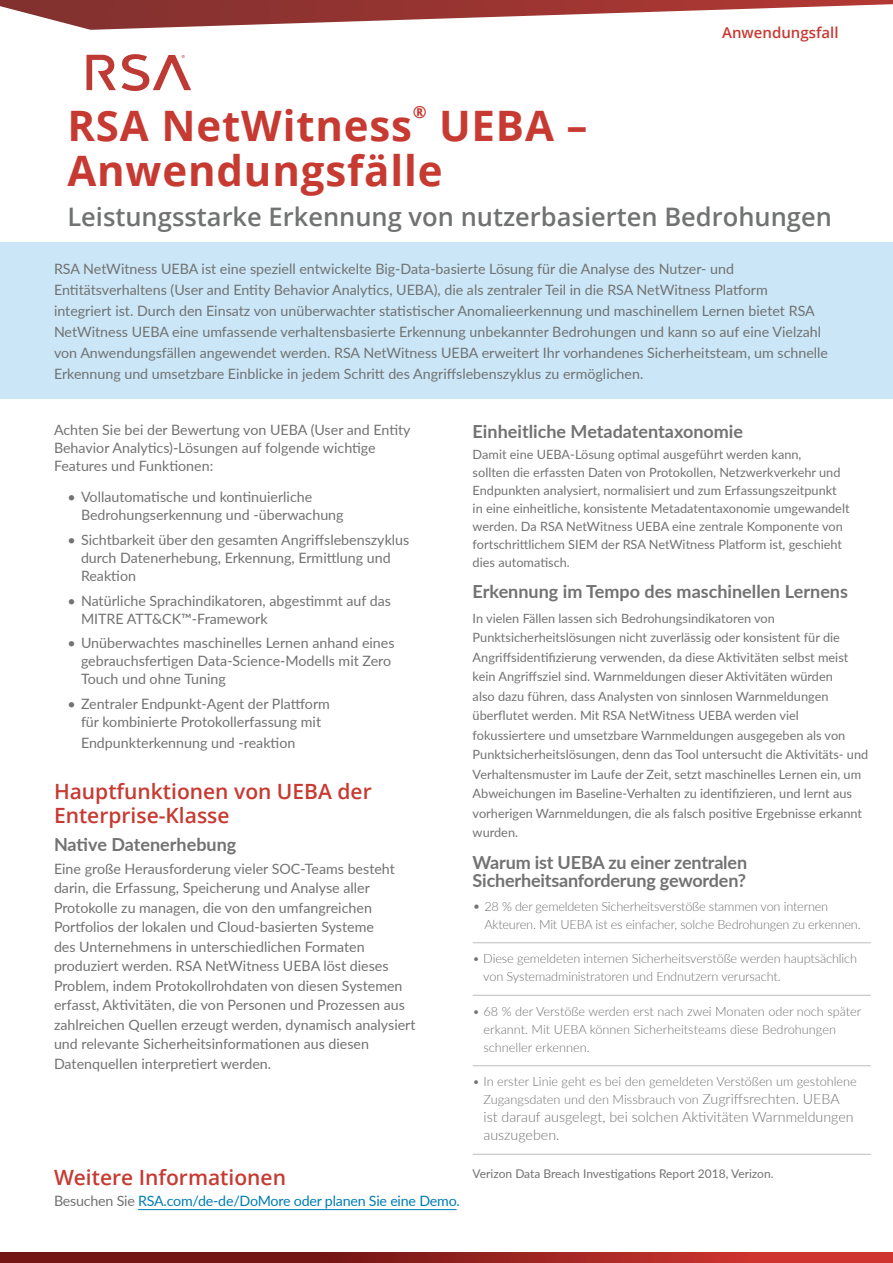
<style>
.page{position:relative;width:893px;height:1263px;background:#fff}
.page>*{position:absolute;margin:0;border:0;box-sizing:border-box;transform-origin:0 0}
.t1{font:700 42px/45px "Open Sans";letter-spacing:.02em;color:#c73a32}
.Doc_Subtitle{font:600 25.5px "Open Sans";color:#707372}
.Body_Red_Subhead{font:600 21px/24px "Open Sans";color:#c73a32}
.Body_Gray_Subhead{font:700 18px/18px "Lato";letter-spacing:-.005em;color:#717271}
.t2{font:700 16.8px "Open Sans";color:#c73a32}
.t3{font:600 15px "Open Sans";color:#c73a32}
.Body_Paragraph{font:14.25px/19.5px "Lato";color:#717271}
.bullets_with_dividin{font:300 14.25px/18px "Lato";color:#717271}
.Body_Paragraph-2{font:14.25px "Lato";letter-spacing:-.015em;color:#007db5}
.Body_Paragraph-3{font:12.75px/19.5px "Lato";color:#717271}
.bullets_with_dividin-2{font:300 12.75px/18px "Lato";letter-spacing:-.01em;color:#717271}
.Body_Paragraph-4{font:12px "Lato";color:#717271}
.s1{font-size:14.25px}
.s2{color:#717271}
</style>
<div class="page">
<svg style="left:86px;top:54px;width:105px;height:37px"></svg>
<svg style="left:0;top:1252px;width:893px;height:11px;background:#97221e"></svg>
<img style="left:0;top:0;width:893px;height:30px">
<hr style="left:473px;top:942px;width:398px;height:1px;background:#bcbdc0">
<hr style="left:473px;top:995px;width:398px;height:1px;background:#bcbdc0">
<hr style="left:473px;top:1065px;width:398px;height:1px;background:#bcbdc0">
<hr style="left:473px;top:1154px;width:398px;height:1px;background:#bcbdc0">
<hr style="left:138px;top:1209px;width:319px;height:1px;background:#007db5">
<div style="left:0;top:242px;width:893px;height:157px;background:#cbe6f7"></div>
<p class="t3" style="left:722px;top:22px;width:118px">Anwendungsfall</p>
<p class="t1" style="left:67px;top:102px;width:346px">RSA NetWitness</p>
<p class="t2" style="left:413px;top:100px;width:15px">®</p>
<p class="t1" style="left:67px;top:102px;width:522px;text-indent:372px">UEBA –<br>Anwendungsfälle</p>
<p class="Doc_Subtitle" style="left:67px;top:200px;width:766px">Leistungsstarke Erkennung von nutzerbasierten Bedrohungen</p>
<p class="Body_Paragraph" style="left:54px;top:257px;width:776px;line-height:21px">RSA NetWitness UEBA ist eine speziell entwickelte Big-Data-basierte Lösung für die Analyse des Nutzer- und Entitätsverhaltens (User and Entity Behavior Analytics, UEBA), die als zentraler Teil in die RSA NetWitness Platform integriert ist. Durch den Einsatz von unüberwachter statistischer Anomalieerkennung und maschinellem Lernen bietet RSA NetWitness UEBA eine umfassende verhaltensbasierte Erkennung unbekannter Bedrohungen und kann so auf eine Vielzahl von Anwendungsfällen angewendet werden. RSA NetWitness UEBA erweitert Ihr vorhandenes Sicherheitsteam, um schnelle Erkennung und umsetzbare Einblicke in jedem Schritt des Angriffslebenszyklus zu ermöglichen.</p>
<p class="Body_Paragraph" style="left:54px;top:420px;width:358px;line-height:18px">Achten Sie bei der Bewertung von UEBA (User and Entity<br>Behavior Analytics)-Lösungen auf folgende wichtige<br>Features und Funktionen:</p>
<p class="Body_Paragraph" style="left:81px;top:487px;width:264px;line-height:18px;text-indent:-14px">• Vollautomatische und kontinuierliche<br>Bedrohungserkennung und -überwachung</p>
<p class="Body_Paragraph" style="left:81px;top:530px;width:330px;line-height:18px;text-indent:-14px">• Sichtbarkeit über den gesamten Angriffslebenszyklus durch Datenerhebung, Erkennung, Ermittlung und<br>Reaktion</p>
<p class="Body_Paragraph" style="left:81px;top:591px;width:312px;line-height:18px;text-indent:-14px">• Natürliche Sprachindikatoren, abgestimmt auf das<br>MITRE ATT&amp;CK™-Framework</p>
<p class="Body_Paragraph" style="left:81px;top:634px;width:315px;line-height:18px;text-indent:-14px">• Unüberwachtes maschinelles Lernen anhand eines gebrauchsfertigen Data-Science-Modells mit Zero<br>Touch und ohne Tuning</p>
<p class="Body_Paragraph" style="left:68px;top:694px;width:264px;line-height:18px;text-align:center">• Zentraler Endpunkt-Agent der Plattform für kombinierte Protokollerfassung mit</p>
<p class="Body_Paragraph" style="left:81px;top:733px;width:216px">Endpunkterkennung und -reaktion</p>
<p class="Body_Red_Subhead" style="left:54px;top:779px;width:319px">Hauptfunktionen von UEBA der<br>Enterprise-Klasse</p>
<p class="Body_Gray_Subhead" style="left:54px;top:834px;width:184px">Native Datenerhebung</p>
<p class="Body_Paragraph" style="left:54px;top:858px;width:363px">Eine große Herausforderung vieler SOC-Teams besteht darin, die Erfassung, Speicherung und Analyse aller Protokolle zu managen, die von den umfangreichen Portfolios der lokalen und Cloud-basierten Systeme<br>des Unternehmens in unterschiedlichen Formaten produziert werden. RSA NetWitness UEBA löst dieses Problem, indem Protokollrohdaten von diesen Systemen erfasst, Aktivitäten, die von Personen und Prozessen aus zahlreichen Quellen erzeugt werden, dynamisch analysiert und relevante Sicherheitsinformationen aus diesen Datenquellen interpretiert werden.</p>
<p class="Body_Gray_Subhead" style="left:473px;top:421px;width:272px">Einheitliche Metadatentaxonomie</p>
<p class="Body_Paragraph-3" style="left:473px;top:445px;width:378px;line-height:18px">Damit eine UEBA-Lösung optimal ausgeführt werden kann,<br>sollten die erfassten Daten von Protokollen, Netzwerkverkehr und Endpunkten analysiert, normalisiert und zum Erfassungszeitpunkt in eine einheitliche, konsistente Metadatentaxonomie umgewandelt werden. Da RSA NetWitness UEBA eine zentrale Komponente von fortschrittlichem SIEM der RSA NetWitness Platform ist, geschieht dies automatisch.</p>
<p class="Body_Gray_Subhead" style="left:473px;top:582px;width:377px">Erkennung im Tempo des maschinellen Lernens</p>
<p class="Body_Paragraph-3" style="left:473px;top:608px;width:397px">In vielen Fällen lassen sich Bedrohungsindikatoren von Punktsicherheitslösungen nicht zuverlässig oder konsistent für die Angriffsidentifizierung verwenden, da diese Aktivitäten selbst meist kein Angriffsziel sind. Warnmeldungen dieser Aktivitäten würden<br>also dazu führen, dass Analysten von sinnlosen Warnmeldungen überflutet werden. Mit RSA NetWitness UEBA werden viel fokussiertere und umsetzbare Warnmeldungen ausgegeben als von Punktsicherheitslösungen, denn das Tool untersucht die Aktivitäts- und Verhaltensmuster im Laufe der Zeit, setzt maschinelles Lernen ein, um Abweichungen im Baseline-Verhalten zu identifizieren, und lernt aus vorherigen Warnmeldungen, die als falsch positive Ergebnisse erkannt wurden.</p>
<p class="Body_Gray_Subhead" style="left:473px;top:852px;width:276px">Warum ist UEBA zu einer zentralen<br>Sicherheitsanforderung geworden?</p>
<p class="bullets_with_dividin-2" style="left:484px;top:897px;width:378px;text-indent:-12px"><span class="s1">•</span> 28 % der gemeldeten Sicherheitsverstöße stammen von internen<br>Akteuren. Mit UEBA ist es einfacher, solche Bedrohungen zu erkennen.</p>
<p class="bullets_with_dividin-2" style="left:483px;top:949px;width:375px;text-indent:-11px">• Diese gemeldeten internen Sicherheitsverstöße werden hauptsächlich von Systemadministratoren und Endnutzern verursacht.</p>
<p class="bullets_with_dividin-2" style="left:483px;top:1002px;width:379px;text-indent:-11px">• 68 % der Verstöße werden erst nach zwei Monaten oder noch später erkannt. Mit UEBA können Sicherheitsteams diese Bedrohungen schneller erkennen.</p>
<p class="bullets_with_dividin-2" style="left:473px;top:1072px;width:386px;text-align:center">• In erster Linie geht es bei den gemeldeten Verstößen um gestohlene<br>Zugangsdaten und den Missbrauch von <span class="s1">Zugriffsrechten. UEBA</span></p>
<p class="bullets_with_dividin" style="left:483px;top:1108px;width:372px">ist darauf ausgelegt, bei solchen Aktivitäten Warnmeldungen auszugeben.</p>
<p class="Body_Red_Subhead" style="left:54px;top:1165px;width:233px">Weitere Informationen</p>
<p class="Body_Paragraph-4" style="left:473px;top:1165px;width:302px">Verizon Data Breach Investigations Report 2018, Verizon.</p>
<p class="Body_Paragraph-2" style="left:54px;top:1191px;width:407px"><span class="s2">Besuchen Sie</span> RSA.com/de-de/DoMore oder planen Sie eine Demo.</p>
</div>
